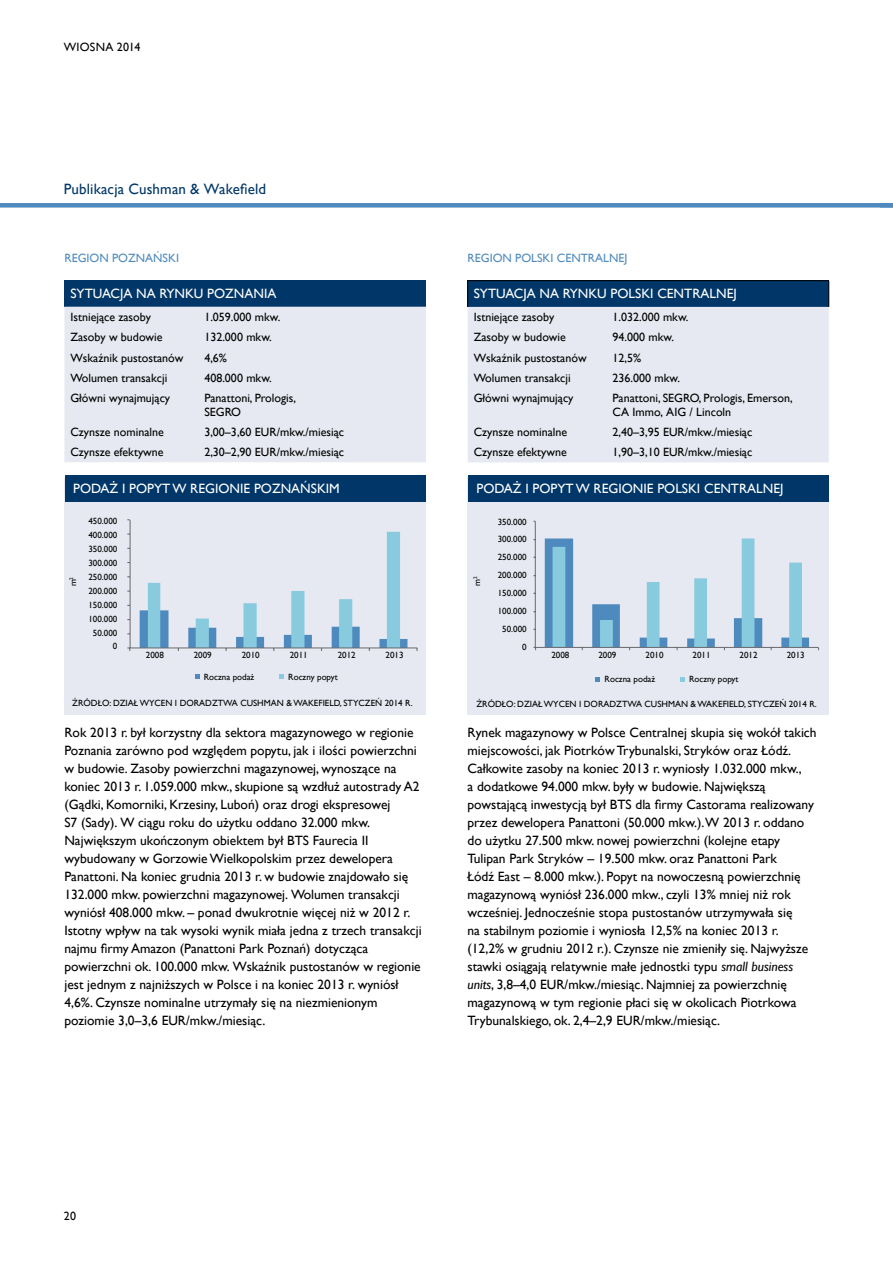
<style>
.page{position:relative;width:893px;height:1263px;background:#fff}
.page>*{position:absolute;margin:0;border:0;box-sizing:border-box;transform-origin:0 0}
.t1{font:15px "Gill Sans";letter-spacing:.01em;color:#003768}
.t2{font:13.5px/18px "Gill Sans";color:#000}
.t3{font:13.5px "Gill Sans";color:#fff}
.t4{font:12px/13.5px "Gill Sans";color:#000}
.t5{font:12px "Gill Sans";color:#4f8abe}
.t6{font:12px "Gill Sans";letter-spacing:.02em;color:#000}
.t7{font:9px/18.1px "Gill Sans";color:#000;text-align:justify}
.s1{font-style:italic}
</style>
<div class="page">
<div style="left:0;top:203px;width:893px;height:5px;background:#4f8abe"></div>
<div style="left:468px;top:281px;width:361px;height:26px;background:#003768"></div>
<div style="left:468px;top:307px;width:361px;height:155px;background:#e6e9f1"></div>
<hr style="left:468px;top:280px;width:138px;height:1px;background:#000">
<svg style="left:467px;top:281px;width:1px;height:26px"></svg>
<hr style="left:606px;top:280px;width:223px;height:1px;background:#000">
<svg style="left:828px;top:281px;width:1px;height:26px"></svg>
<div style="left:64px;top:280px;width:362px;height:27px;background:#003768"></div>
<div style="left:64px;top:307px;width:362px;height:155px;background:#e6e9f1"></div>
<div style="left:468px;top:478px;width:361px;height:237px;background:#e6e9f1"></div>
<div style="left:468px;top:475px;width:361px;height:26px;background:#003768"></div>
<svg style="left:595px;top:677px;width:5px;height:5px"></svg>
<svg style="left:680px;top:677px;width:5px;height:5px"></svg>
<hr style="left:535px;top:521px;width:1px;height:126px;background:#696a6d">
<hr style="left:535px;top:647px;width:283px;height:1px;background:#696a6d">
<svg style="left:545px;top:538px;width:264px;height:112px"></svg>
<div style="left:64px;top:478px;width:362px;height:237px;background:#e6e9f1"></div>
<div style="left:65px;top:475px;width:361px;height:26px;background:#003768"></div>
<svg style="left:195px;top:675px;width:5px;height:4px"></svg>
<svg style="left:279px;top:675px;width:5px;height:4px"></svg>
<hr style="left:130px;top:520px;width:1px;height:128px;background:#696a6d">
<hr style="left:130px;top:647px;width:287px;height:1px;background:#696a6d">
<svg style="left:140px;top:532px;width:267px;height:119px"></svg>
<p class="t6" style="left:64px;top:40px;width:78px">wiosna 2014</p>
<p class="t1" style="left:64px;top:180px;width:204px">Publikacja Cushman &amp; Wakefield</p>
<p class="t5" style="left:64px;top:251px;width:116px">REGION POZNAŃSKI</p>
<p class="t3" style="left:70px;top:286px;width:208px">SYTUACJA NA RYNKU POZNANIA</p>
<p class="t4" style="left:70px;top:310px;width:82px">Istniejące zasoby</p>
<p class="t4" style="left:204px;top:310px;width:78px">1.059.000 mkw.</p>
<p class="t4" style="left:70px;top:330px;width:94px">Zasoby w budowie</p>
<p class="t4" style="left:204px;top:330px;width:69px">132.000 mkw.</p>
<p class="t4" style="left:70px;top:351px;width:114px">Wskaźnik pustostanów</p>
<p class="t4" style="left:204px;top:351px;width:24px">4,6%</p>
<p class="t4" style="left:70px;top:371px;width:98px">Wolumen transakcji</p>
<p class="t4" style="left:204px;top:371px;width:69px">408.000 mkw.</p>
<p class="t4" style="left:70px;top:391px;width:101px">Główni wynajmujący</p>
<p class="t4" style="left:204px;top:391px;width:93px">Panattoni, Prologis,<br>SEGRO</p>
<p class="t4" style="left:70px;top:425px;width:95px">Czynsze nominalne</p>
<p class="t4" style="left:204px;top:425px;width:141px">3,00–3,60 EUR/mkw./miesiąc</p>
<p class="t4" style="left:70px;top:445px;width:95px">Czynsze efektywne</p>
<p class="t4" style="left:204px;top:445px;width:141px">2,30–2,90 EUR/mkw./miesiąc</p>
<p class="t3" style="left:73px;top:480px;width:10px">podaż</p>
<p class="t3" style="left:122px;top:480px;width:17px">i popyt</p>
<p class="t3" style="left:172px;top:480px;width:27px">w regionie</p>
<p class="t3" style="left:254px;top:480px;width:11px">pozna</p>
<p class="t3" style="left:300px;top:480px;width:19px">ńskim</p>
<p class="t7" style="left:64px;top:586px;width:11px;rotate:-90deg">m<sup>2</sup></p>
<p class="t7" style="left:88px;top:512px;width:30px">450.000</p>
<p class="t7" style="left:88px;top:540px;width:30px">350.000</p>
<p class="t7" style="left:88px;top:526px;width:30px">400.000</p>
<p class="t7" style="left:88px;top:567px;width:30px">250.000</p>
<p class="t7" style="left:88px;top:554px;width:30px">300.000</p>
<p class="t7" style="left:88px;top:581px;width:30px">200.000</p>
<p class="t7" style="left:93px;top:623px;width:26px">50.000</p>
<p class="t7" style="left:88px;top:595px;width:30px">150.000</p>
<p class="t7" style="left:113px;top:637px;width:6px">0</p>
<p class="t7" style="left:88px;top:609px;width:30px">100.000</p>
<p class="t7" style="left:146px;top:646px;width:19px">2008</p>
<p class="t7" style="left:194px;top:646px;width:19px">2009</p>
<p class="t7" style="left:242px;top:646px;width:19px">2010</p>
<p class="t7" style="left:290px;top:646px;width:19px">2011</p>
<p class="t7" style="left:338px;top:646px;width:19px">2012</p>
<p class="t7" style="left:386px;top:646px;width:19px">2013</p>
<p class="t7" style="left:204px;top:668px;width:52px">Roczna podaż</p>
<p class="t7" style="left:288px;top:668px;width:51px">Roczny popyt</p>
<p class="t7" style="left:72px;top:694px;width:26px">Źródło</p>
<p class="t7" style="left:110px;top:694px;width:16px">: Dział</p>
<p class="t7" style="left:140px;top:694px;width:17px">Wycen</p>
<p class="t7" style="left:175px;top:694px;width:19px">i Doradztwa</p>
<p class="t7" style="left:240px;top:694px;width:14px">Cushman</p>
<p class="t7" style="left:286px;top:694px;width:22px">&amp; Wakefield</p>
<p class="t7" style="left:340px;top:694px;width:10px">, stycze</p>
<p class="t7" style="left:375px;top:694px;width:39px">ń 2014 R.</p>
<p class="t2" style="left:64px;top:723px;width:359px">Rok 2013 r. był korzystny dla sektora magazynowego w regionie Poznania zarówno pod względem popytu, jak i ilości powierzchni w budowie. Zasoby powierzchni magazynowej, wynoszące na koniec 2013 r. 1.059.000 mkw., skupione są wzdłuż autostrady A2 (Gądki, Komorniki, Krzesiny, Luboń) oraz drogi ekspresowej<br>S7 (Sady). W ciągu roku do użytku oddano 32.000 mkw.<br>Największym ukończonym obiektem był BTS Faurecia II wybudowany w Gorzowie Wielkopolskim przez dewelopera Panattoni. Na koniec grudnia 2013 r. w budowie znajdowało się 132.000 mkw. powierzchni magazynowej. Wolumen transakcji wyniósł 408.000 mkw. – ponad dwukrotnie więcej niż w 2012 r.<br>Istotny wpływ na tak wysoki wynik miała jedna z trzech transakcji najmu firmy Amazon (Panattoni Park Poznań) dotycząca powierzchni ok. 100.000 mkw. Wskaźnik pustostanów w regionie jest jednym z najniższych w Polsce i na koniec 2013 r. wyniósł 4,6%. Czynsze nominalne utrzymały się na niezmienionym poziomie 3,0–3,6 EUR/mkw./miesiąc.</p>
<p class="t5" style="left:468px;top:251px;width:161px">REGION POLSKI CENTRALNEJ</p>
<p class="t3" style="left:474px;top:286px;width:265px">SYTUACJA NA RYNKU POLSKI CENTRALNEJ</p>
<p class="t4" style="left:474px;top:310px;width:82px">Istniejące zasoby</p>
<p class="t4" style="left:612px;top:310px;width:78px">1.032.000 mkw.</p>
<p class="t4" style="left:474px;top:331px;width:94px">Zasoby w budowie</p>
<p class="t4" style="left:612px;top:331px;width:63px">94.000 mkw.</p>
<p class="t4" style="left:474px;top:351px;width:114px">Wskaźnik pustostanów</p>
<p class="t4" style="left:612px;top:351px;width:30px">12,5%</p>
<p class="t4" style="left:474px;top:371px;width:98px">Wolumen transakcji</p>
<p class="t4" style="left:612px;top:371px;width:69px">236.000 mkw.</p>
<p class="t4" style="left:474px;top:391px;width:101px">Główni wynajmujący</p>
<p class="t4" style="left:612px;top:391px;width:182px">Panattoni, SEGRO, Prologis, Emerson,<br>CA Immo, AIG / Lincoln</p>
<p class="t4" style="left:474px;top:425px;width:95px">Czynsze nominalne</p>
<p class="t4" style="left:612px;top:425px;width:141px">2,40–3,95 EUR/mkw./miesiąc</p>
<p class="t4" style="left:474px;top:445px;width:95px">Czynsze efektywne</p>
<p class="t4" style="left:612px;top:445px;width:141px">1,90–3,10 EUR/mkw./miesiąc</p>
<p class="t3" style="left:476px;top:480px;width:10px">podaż</p>
<p class="t3" style="left:525px;top:480px;width:17px">i popyt</p>
<p class="t3" style="left:576px;top:480px;width:27px">w regionie</p>
<p class="t3" style="left:657px;top:480px;width:8px">polski</p>
<p class="t3" style="left:704px;top:480px;width:9px">centralnej</p>
<p class="t7" style="left:468px;top:586px;width:11px;rotate:-90deg">m<sup>2</sup></p>
<p class="t7" style="left:498px;top:513px;width:30px;line-height:17.5px">350.000<br>300.000<br>250.000</p>
<p class="t7" style="left:498px;top:566px;width:30px;text-align:right">200.000<br>150.000<br>100.000<br>50.000<br>0</p>
<p class="t7" style="left:551px;top:646px;width:19px">2008</p>
<p class="t7" style="left:598px;top:646px;width:19px">2009</p>
<p class="t7" style="left:645px;top:646px;width:19px">2010</p>
<p class="t7" style="left:693px;top:646px;width:19px">2011</p>
<p class="t7" style="left:740px;top:646px;width:19px">2012</p>
<p class="t7" style="left:787px;top:646px;width:19px">2013</p>
<p class="t7" style="left:605px;top:670px;width:52px">Roczna podaż</p>
<p class="t7" style="left:689px;top:670px;width:51px">Roczny popyt</p>
<p class="t7" style="left:476px;top:694px;width:26px">Źródło</p>
<p class="t7" style="left:514px;top:694px;width:16px">: Dział</p>
<p class="t7" style="left:544px;top:694px;width:17px">Wycen</p>
<p class="t7" style="left:579px;top:694px;width:19px">i Doradztwa</p>
<p class="t7" style="left:645px;top:694px;width:14px">Cushman</p>
<p class="t7" style="left:691px;top:694px;width:22px">&amp; Wakefield</p>
<p class="t7" style="left:744px;top:694px;width:10px">, stycze</p>
<p class="t7" style="left:779px;top:694px;width:39px">ń 2014 R.</p>
<p class="t2" style="left:468px;top:723px;width:351px">Rynek magazynowy w Polsce Centralnej skupia się wokół takich miejscowości, jak Piotrków Trybunalski, Stryków oraz Łódź.<br>Całkowite zasoby na koniec 2013 r. wyniosły 1.032.000 mkw.,<br>a dodatkowe 94.000 mkw. były w budowie. Największą powstającą inwestycją był BTS dla firmy Castorama realizowany przez dewelopera Panattoni (50.000 mkw.).W 2013 r. oddano do użytku 27.500 mkw. nowej powierzchni (kolejne etapy Tulipan Park Stryków – 19.500 mkw. oraz Panattoni Park<br>Łódź East – 8.000 mkw.). Popyt na nowoczesną powierzchnię magazynową wyniósł 236.000 mkw., czyli 13% mniej niż rok wcześniej. Jednocześnie stopa pustostanów utrzymywała się<br>na stabilnym poziomie i wyniosła 12,5% na koniec 2013 r. (12,2% w grudniu 2012 r.). Czynsze nie zmieniły się. Najwyższe stawki osiągają relatywnie małe jednostki typu <span class="s1">small business units</span>, 3,8–4,0 EUR/mkw./miesiąc. Najmniej za powierzchnię magazynową w tym regionie płaci się w okolicach Piotrkowa Trybunalskiego, ok. 2,4–2,9 EUR/mkw./miesiąc.</p>
<p class="t4" style="left:64px;top:1209px;width:14px">20</p>
</div>
